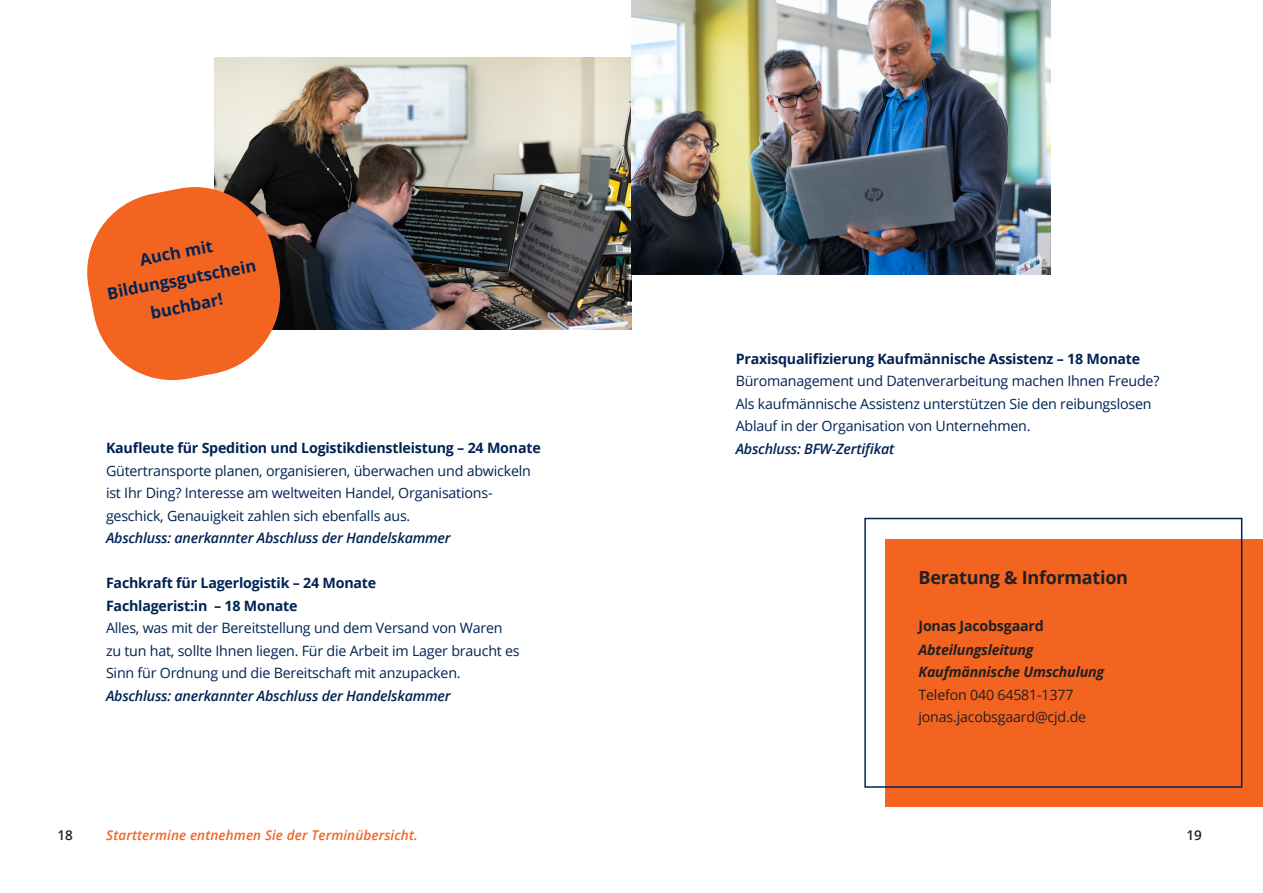
<style>
.page{position:relative;width:1263px;height:893px;background:#fff}
.page>*{position:absolute;margin:0;border:0;box-sizing:border-box;transform-origin:0 0}
.t1{font:700 18px "Open Sans";letter-spacing:-.015em;color:#231f20}
.t2{font:700 16.5px/27px "Open Sans";color:#002354;text-align:center}
.t3{font:14.25px/22.5px "Open Sans";letter-spacing:-.015em;color:#002354}
.t4{font:700 14.25px/22.5px "Open Sans";letter-spacing:-.015em;color:#002354}
.t5{font:italic 600 14.25px "Open Sans";letter-spacing:-.015em;color:#002354}
.t6{font:14.25px/22.5px "Open Sans";letter-spacing:-.015em;color:#231f20}
.t7{font:italic 700 14.25px/22.5px "Open Sans";letter-spacing:-.015em;color:#231f20}
.t8{font:700 14.25px "Open Sans";letter-spacing:-.015em;color:#231f20}
.t9{font:italic 600 13.5px "Open Sans";letter-spacing:.01em;color:#f36421}
.t10{font:600 13.5px "Open Sans";color:#231f20}
</style>
<div class="page">
<img style="left:215px;top:57px;width:416px;height:273px">
<img style="left:631px;top:0;width:419px;height:274px">
<svg style="left:87px;top:180px;width:200px;height:201px"></svg>
<div style="left:885px;top:539px;width:378px;height:268px;background:#f36421"></div>
<div style="left:864px;top:518px;width:378px;height:270px;border:2px solid #002354"></div>
<p class="t2" style="left:100px;top:253px;width:153px;rotate:-11deg">Auch mit<br>Bildungsgutschein buchbar!</p>
<p class="t4" style="left:106px;top:436px;width:436px">Kaufleute für Spedition und Logistikdienstleistung – 24 Monate</p>
<p class="t3" style="left:106px;top:459px;width:426px">Gütertransporte planen, organisieren, überwachen und abwickeln ist Ihr Ding? Interesse am weltweiten Handel, Organisations&shy;geschick, Genauigkeit zahlen sich ebenfalls aus.</p>
<p class="t5" style="left:106px;top:528px;width:346px">Abschluss: anerkannter Abschluss der Handelskammer</p>
<p class="t4" style="left:106px;top:571px;width:272px">Fachkraft für Lagerlogistik – 24 Monate<br>Fachlagerist:in – 18 Monate</p>
<p class="t3" style="left:106px;top:616px;width:415px">Alles, was mit der Bereitstellung und dem Versand von Waren zu tun hat, sollte Ihnen liegen. Für die Arbeit im Lager braucht es<br>Sinn für Ordnung und die Bereitschaft mit anzupacken.</p>
<p class="t5" style="left:106px;top:686px;width:346px">Abschluss: anerkannter Abschluss der Handelskammer</p>
<p class="t4" style="left:736px;top:347px;width:406px">Praxisqualifizierung Kaufmännische Assistenz – 18 Monate</p>
<p class="t3" style="left:736px;top:369px;width:425px">Büromanagement und Datenverarbeitung machen Ihnen Freude?<br>Als kaufmännische Assistenz unterstützen Sie den reibungslosen<br>Ablauf in der Organisation von Unternehmen.</p>
<p class="t5" style="left:736px;top:439px;width:160px">Abschluss: BFW-Zertifikat</p>
<p class="t1" style="left:918px;top:565px;width:211px">Beratung &amp; Information</p>
<p class="t8" style="left:918px;top:615px;width:127px">Jonas Jacobsgaard</p>
<p class="t7" style="left:918px;top:638px;width:187px">Abteilungsleitung<br>Kaufmännische Umschulung</p>
<p class="t6" style="left:918px;top:683px;width:169px">Telefon 040 64581-1377 jonas.jacobsgaard@cjd.de</p>
<p class="t10" style="left:57px;top:825px;width:17px">18</p>
<p class="t9" style="left:106px;top:825px;width:313px">Starttermine entnehmen Sie der Terminübersicht.</p>
<p class="t10" style="left:1186px;top:825px;width:17px">19</p>
</div>
